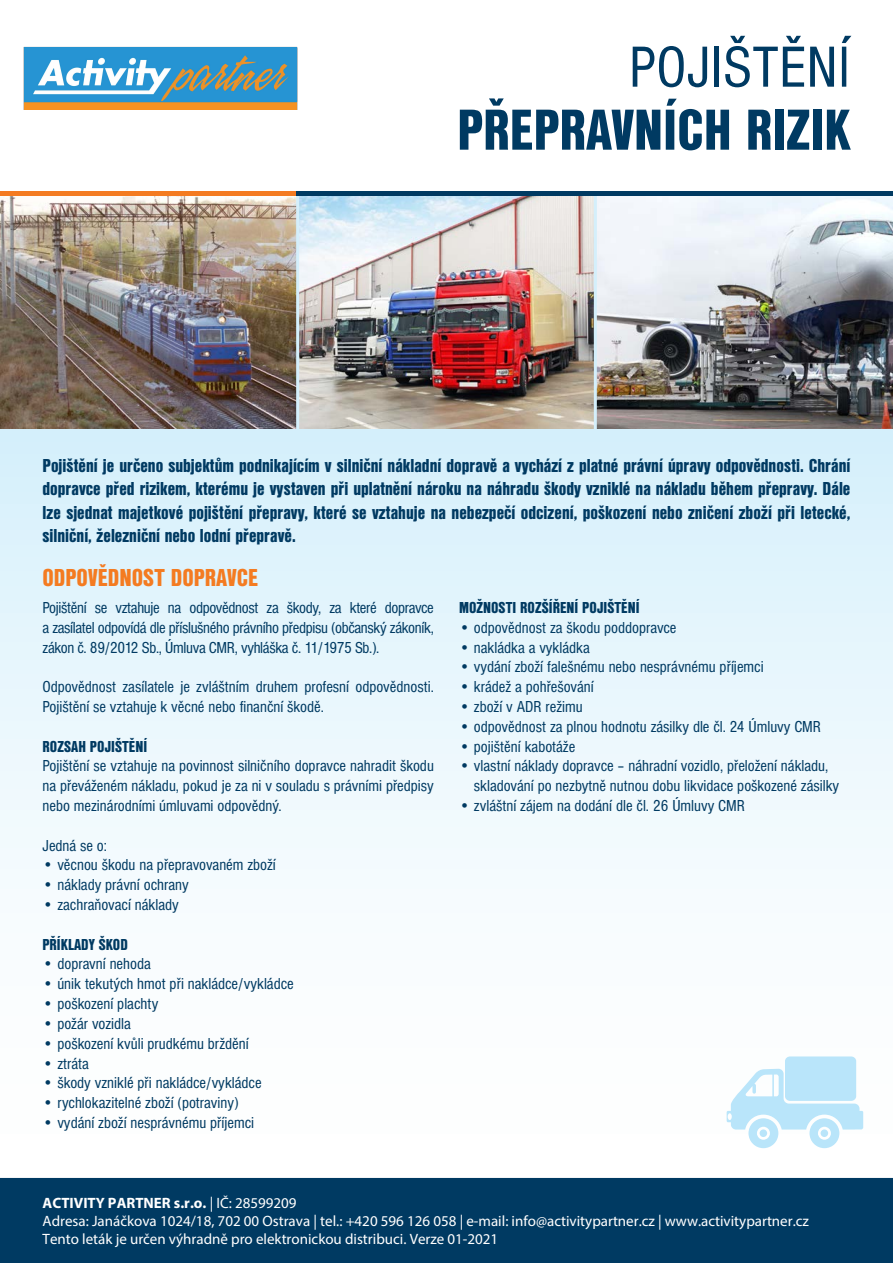
<style>
.page{position:relative;width:893px;height:1263px;background:#fff}
.page>*{position:absolute;margin:0;border:0;box-sizing:border-box;transform-origin:0 0}
.t1{font:60px "Nimbus San DCE Bla Con";color:#003a62}
.t2{font:60px "Nimbus San DCE Reg Con";color:#003a62}
.t3{font:25.5px "Nimbus San DCE Bla Con";color:#f47b21}
.t4{font:19.5px/23.4px "Nimbus San DCE Bla Con";color:#003a62;text-align:justify}
.t5{font:16.5px/19.8px "Nimbus San DCE Reg Con";color:#003a62;text-align:justify}
.t6{font:16.5px "Nimbus San DCE Bla Con";color:#003a62}
.t7{font:15px/18px "Myriad Pro";color:#fff}
.s1{font-weight:700}
</style>
<div class="page">
<img style="left:0;top:196px;width:296px;height:233px">
<img style="left:597px;top:196px;width:296px;height:233px">
<img style="left:300px;top:196px;width:293px;height:233px">
<div style="left:296px;top:192px;width:301px;height:266px;border:3px solid #d4effb"></div>
<div style="left:0;top:429px;width:893px;height:751px;background:linear-gradient(to bottom,#d8f1fb,#fff)"></div>
<div style="left:0;top:1178px;width:893px;height:85px;background:#003a62"></div>
<svg style="left:727px;top:1069px;width:136px;height:79px"></svg>
<div style="left:785px;top:1056px;width:71px;height:45px;background:#b9e5fa;border-radius:5px"></div>
<div style="left:821px;top:1129px;width:7px;height:8px;background:#b9e5fa;border-radius:50%"></div>
<div style="left:760px;top:1129px;width:7px;height:8px;background:#b9e5fa;border-radius:50%"></div>
<div style="left:0;top:191px;width:296px;height:5px;background:#f47b21"></div>
<div style="left:296px;top:191px;width:597px;height:5px;background:#003a62"></div>
<img style="left:24px;top:46px;width:273px;height:64px">
<h1 class="t2" style="left:629px;top:35px;width:223px">POJIŠTĚNÍ</h1>
<h1 class="t1" style="left:457px;top:96px;width:395px">PŘEPRAVNÍCH RIZIK</h1>
<p class="t4" style="left:43px;top:454px;width:809px">Pojištění je určeno subjektům podnikajícím v silniční nákladní dopravě a vychází z platné právní úpravy odpovědnosti. Chrání dopravce před rizikem, kterému je vystaven při uplatnění nároku na náhradu škody vzniklé na nákladu během přepravy. Dále lze sjednat majetkové pojištění přepravy, které se vztahuje na nebezpečí odcizení, poškození nebo zničení zboží při letecké, silniční, železniční nebo lodní přepravě.</p>
<h2 class="t3" style="left:43px;top:563px;width:217px">ODPOVĚDNOST DOPRAVCE</h2>
<p class="t5" style="left:43px;top:598px;width:393px">Pojištění se vztahuje na odpovědnost za škody, za které dopravce a zasílatel odpovídá dle příslušného právního předpisu (občanský zákoník, zákon č. 89/2012 Sb., Úmluva CMR, vyhláška č. 11/1975 Sb.).</p>
<p class="t5" style="left:43px;top:677px;width:393px">Odpovědnost zasílatele je zvláštním druhem profesní odpovědnosti.<br>Pojištění se vztahuje k věcné nebo finanční škodě.</p>
<p class="t6" style="left:43px;top:737px;width:106px">ROZSAH POJIŠTĚNÍ</p>
<p class="t5" style="left:43px;top:756px;width:393px">Pojištění se vztahuje na povinnost silničního dopravce nahradit škodu na převáženém nákladu, pokud je za ni v souladu s právními předpisy nebo mezinárodními úmluvami odpovědný.</p>
<p class="t5" style="left:43px;top:836px;width:66px">Jedná se o:</p>
<p class="t5" style="left:43px;top:855px;width:235px">• věcnou škodu na přepravovaném zboží</p>
<p class="t5" style="left:43px;top:875px;width:148px">• náklady právní ochrany</p>
<p class="t5" style="left:43px;top:895px;width:138px">• zachraňovací náklady</p>
<p class="t6" style="left:43px;top:935px;width:87px">PŘÍKLADY ŠKOD</p>
<p class="t5" style="left:43px;top:954px;width:110px">• dopravní nehoda</p>
<p class="t5" style="left:43px;top:974px;width:253px">• únik tekutých hmot při nakládce/vykládce</p>
<p class="t5" style="left:43px;top:994px;width:117px">• poškození plachty</p>
<p class="t5" style="left:43px;top:1014px;width:90px">• požár vozidla</p>
<p class="t5" style="left:43px;top:1034px;width:208px">• poškození kvůli prudkému brždění</p>
<p class="t5" style="left:43px;top:1053px;width:48px">• ztráta</p>
<p class="t5" style="left:43px;top:1073px;width:221px">• škody vzniklé při nakládce/vykládce</p>
<p class="t5" style="left:43px;top:1093px;width:197px">• rychlokazitelné zboží (potraviny)</p>
<p class="t5" style="left:43px;top:1113px;width:213px">• vydání zboží nesprávnému příjemci</p>
<p class="t6" style="left:459px;top:598px;width:182px">MOŽNOSTI ROZŠÍŘENÍ POJIŠTĚNÍ</p>
<p class="t5" style="left:459px;top:618px;width:219px">• odpovědnost za škodu poddopravce</p>
<p class="t5" style="left:459px;top:638px;width:132px">• nakládka a vykládka</p>
<p class="t5" style="left:459px;top:657px;width:306px">• vydání zboží falešnému nebo nesprávnému příjemci</p>
<p class="t5" style="left:459px;top:677px;width:136px">• krádež a pohřešování</p>
<p class="t5" style="left:459px;top:697px;width:125px">• zboží v ADR režimu</p>
<p class="t5" style="left:459px;top:717px;width:364px">• odpovědnost za plnou hodnotu zásilky dle čl. 24 Úmluvy CMR</p>
<p class="t5" style="left:459px;top:737px;width:118px">• pojištění kabotáže</p>
<p class="t5" style="left:474px;top:756px;width:367px;text-indent:-15px">• vlastní náklady dopravce – náhradní vozidlo, přeložení nákladu, skladování po nezbytně nutnou dobu likvidace poškozené zásilky</p>
<p class="t5" style="left:459px;top:796px;width:287px">• zvláštní zájem na dodání dle čl. 26 Úmluvy CMR</p>
<p class="t7" style="left:43px;top:1194px;width:768px"><span class="s1">ACTIVITY PARTNER s.r.o.</span> | IČ: 28599209<br>Adresa: Janáčkova 1024/18, 702 00 Ostrava | tel.: +420 596 126 058 | e-mail: info@activitypartner.cz | www.activitypartner.cz<br>Tento leták je určen výhradně pro elektronickou distribuci. Verze 01-2021</p>
</div>
